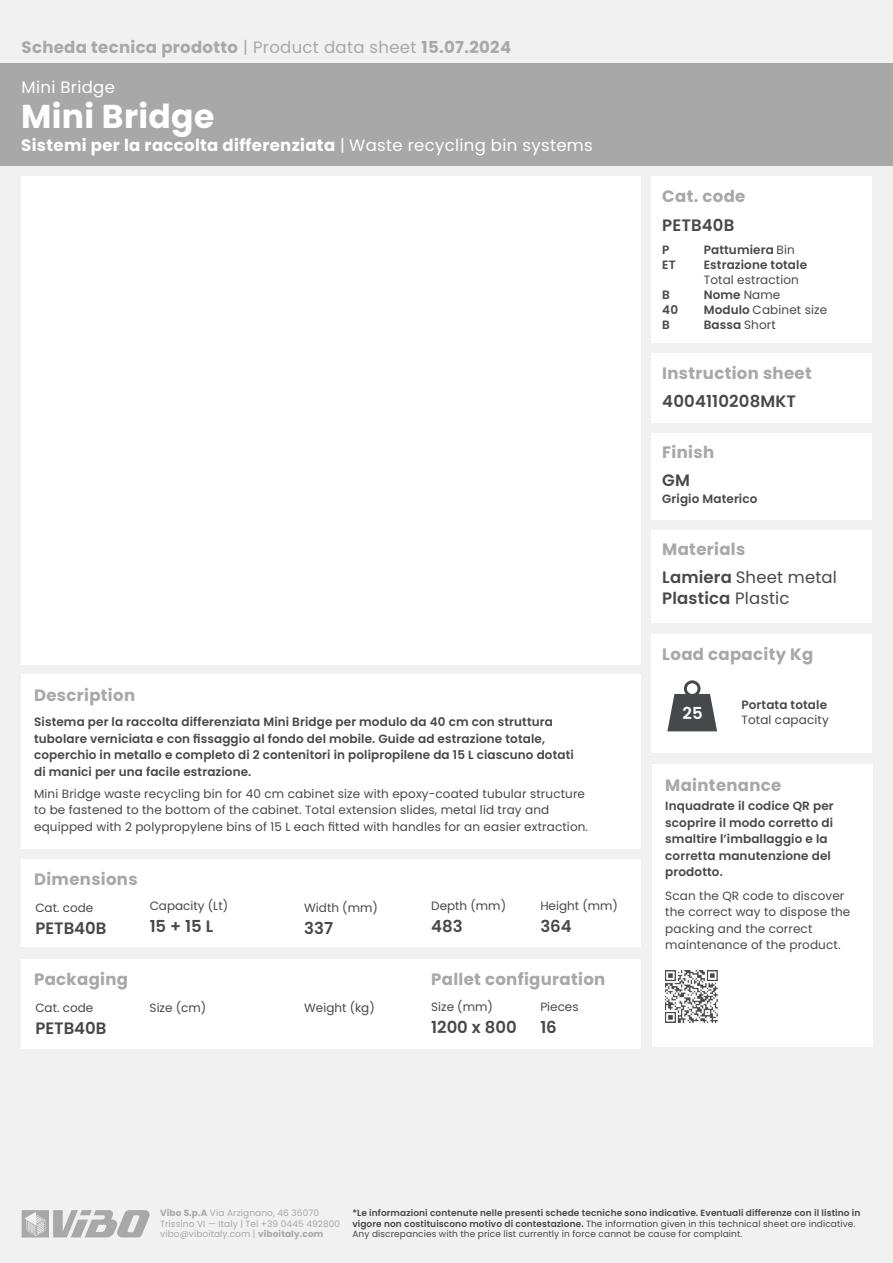
<style>
.page{position:relative;width:893px;height:1263px;background:#f1f1f1}
.page>*{position:absolute;margin:0;border:0;box-sizing:border-box;transform-origin:0 0}
.t1{font:700 33px "Poppins";letter-spacing:.01em;color:#fff}
.t2{font:700 16.5px "Poppins";letter-spacing:.02em;color:#a8a8a8}
.t3{font:600 16.5px "Poppins";letter-spacing:.005em;color:#46484b}
.t4{font:700 16.5px "Poppins";letter-spacing:.02em;color:#fff}
.t5{font:16.5px "Poppins";letter-spacing:.01em;color:#46484b}
.t6{font:16.5px "Poppins";letter-spacing:.02em;color:#fff}
.t7{font:600 16.5px "Poppins";color:#fff}
.t8{font:12px/16.5px "Poppins";letter-spacing:.01em;color:#46484b}
.t9{font:600 12px/16.5px "Poppins";letter-spacing:.01em;color:#46484b}
.t10{font:9px "Poppins";letter-spacing:.01em;color:#46484b}
.t11{font:600 9px "Poppins";letter-spacing:.01em;color:#46484b}
.t12{font:9px "Poppins";letter-spacing:.01em;color:#aaa9a9}
.s1{font-weight:400}
.s2{font-weight:600}
.s3{font-weight:700}
</style>
<div class="page">
<div style="left:652px;top:177px;width:220px;height:166px;background:#fff"></div>
<div style="left:652px;top:354px;width:220px;height:69px;background:#fff"></div>
<div style="left:652px;top:530px;width:220px;height:92px;background:#fff"></div>
<div style="left:652px;top:433px;width:220px;height:86px;background:#fff"></div>
<div style="left:22px;top:177px;width:619px;height:488px;background:#fff"></div>
<div style="left:22px;top:674px;width:619px;height:174px;background:#fff"></div>
<div style="left:22px;top:859px;width:619px;height:88px;background:#fff"></div>
<div style="left:22px;top:959px;width:619px;height:89px;background:#fff"></div>
<div style="left:0;top:64px;width:893px;height:102px;background:#a8a8a8"></div>
<svg style="left:22px;top:1210px;width:128px;height:27px"></svg>
<div style="left:652px;top:634px;width:220px;height:119px;background:#fff"></div>
<svg style="left:667px;top:680px;width:50px;height:51px"></svg>
<div style="left:653px;top:764px;width:220px;height:283px;background:#fff"></div>
<img style="left:665px;top:970px;width:53px;height:53px">
<p class="t2" style="left:22px;top:38px;width:491px">Scheda tecnica prodotto <span class="s1">| Product data sheet</span> 15.07.2024</p>
<p class="t6" style="left:22px;top:78px;width:95px">Mini Bridge</p>
<p class="t1" style="left:21px;top:97px;width:195px">Mini Bridge</p>
<p class="t4" style="left:21px;top:136px;width:573px">Sistemi per la raccolta differenziata <span class="s1">| Waste recycling bin systems</span></p>
<p class="t2" style="left:34px;top:685px;width:102px">Description</p>
<p class="t9" style="left:34px;top:714px;width:541px">Sistema per la raccolta differenziata Mini Bridge per modulo da 40 cm con struttura tubolare verniciata e con fissaggio al fondo del mobile. Guide ad estrazione totale, coperchio in metallo e completo di 2 contenitori in polipropilene da 15 L ciascuno dotati di manici per una facile estrazione.</p>
<p class="t8" style="left:34px;top:785px;width:555px">Mini Bridge waste recycling bin for 40 cm cabinet size with epoxy-coated tubular structure to be fastened to the bottom of the cabinet. Total extension slides, metal lid tray and equipped with 2 polypropylene bins of 15 L each fitted with handles for an easier extraction.</p>
<p class="t2" style="left:34px;top:870px;width:105px">Dimensions</p>
<p class="t8" style="left:35px;top:900px;width:59px">Cat. code</p>
<p class="t3" style="left:35px;top:919px;width:73px">PETB40B</p>
<p class="t8" style="left:150px;top:898px;width:80px">Capacity (Lt)</p>
<p class="t8" style="left:431px;top:898px;width:76px">Depth (mm)</p>
<p class="t8" style="left:540px;top:898px;width:79px">Height (mm)</p>
<p class="t8" style="left:304px;top:900px;width:75px">Width (mm)</p>
<p class="t3" style="left:150px;top:917px;width:65px">15 + 15 L</p>
<p class="t3" style="left:431px;top:917px;width:33px">483</p>
<p class="t3" style="left:540px;top:917px;width:33px">364</p>
<p class="t3" style="left:304px;top:919px;width:30px">337</p>
<p class="t2" style="left:34px;top:969px;width:95px">Packaging</p>
<p class="t2" style="left:431px;top:969px;width:176px">Pallet configuration</p>
<p class="t8" style="left:35px;top:999px;width:59px">Cat. code</p>
<p class="t3" style="left:35px;top:1018px;width:73px">PETB40B</p>
<p class="t8" style="left:150px;top:999px;width:58px">Size (cm)</p>
<p class="t8" style="left:304px;top:999px;width:72px">Weight (kg)</p>
<p class="t8" style="left:431px;top:999px;width:63px">Size (mm)</p>
<p class="t8" style="left:540px;top:999px;width:40px">Pieces</p>
<p class="t3" style="left:431px;top:1018px;width:87px">1200 x 800</p>
<p class="t3" style="left:540px;top:1018px;width:18px">16</p>
<p class="t2" style="left:662px;top:187px;width:85px">Cat. code</p>
<p class="t3" style="left:662px;top:216px;width:74px">PETB40B</p>
<p class="t9" style="left:662px;top:242px;width:9px">P</p>
<p class="t9" style="left:662px;top:257px;width:15px">ET</p>
<p class="t9" style="left:662px;top:287px;width:9px">B</p>
<p class="t9" style="left:662px;top:302px;width:17px">40</p>
<p class="t9" style="left:662px;top:317px;width:9px">B</p>
<p class="t9" style="left:704px;top:242px;width:93px">Pattumiera <span class="s1">Bin</span></p>
<p class="t9" style="left:704px;top:257px;width:105px">Estrazione totale</p>
<p class="t8" style="left:704px;top:272px;width:97px">Total estraction</p>
<p class="t9" style="left:704px;top:287px;width:78px">Nome <span class="s1">Name</span></p>
<p class="t8" style="left:704px;top:302px;width:125px"><span class="s2">Modulo</span> Cabinet size</p>
<p class="t9" style="left:704px;top:317px;width:74px">Bassa <span class="s1">Short</span></p>
<p class="t2" style="left:662px;top:364px;width:151px">Instruction sheet</p>
<p class="t3" style="left:662px;top:392px;width:135px">4004110208MKT</p>
<p class="t2" style="left:662px;top:443px;width:53px">Finish</p>
<p class="t3" style="left:662px;top:471px;width:29px">GM</p>
<p class="t9" style="left:662px;top:491px;width:97px">Grigio Materico</p>
<p class="t2" style="left:662px;top:540px;width:85px">Materials</p>
<p class="t5" style="left:662px;top:568px;width:176px"><span class="s2">Lamiera</span> Sheet metal</p>
<p class="t3" style="left:662px;top:589px;width:129px">Plastica <span class="s1">Plastic</span></p>
<p class="t2" style="left:662px;top:645px;width:153px">Load capacity Kg</p>
<p class="t7" style="left:682px;top:704px;width:22px">25</p>
<p class="t9" style="left:741px;top:697px;width:87px">Portata totale</p>
<p class="t8" style="left:741px;top:712px;width:89px">Total capacity</p>
<p class="t2" style="left:665px;top:775px;width:118px">Maintenance</p>
<p class="t9" style="left:665px;top:798px;width:170px">Inquadrate il codice QR per</p>
<p class="t9" style="left:665px;top:814px;width:169px">scoprire il modo corretto di</p>
<p class="t9" style="left:665px;top:831px;width:164px">smaltire l’imballaggio e la</p>
<p class="t9" style="left:665px;top:847px;width:167px">corretta manutenzione del</p>
<p class="t9" style="left:665px;top:864px;width:59px">prodotto.</p>
<p class="t8" style="left:665px;top:887px;width:181px">Scan the QR code to discover</p>
<p class="t8" style="left:665px;top:904px;width:187px">the correct way to dispose the</p>
<p class="t8" style="left:665px;top:920px;width:149px">packing and the correct</p>
<p class="t8" style="left:665px;top:937px;width:177px">maintenance of the product.</p>
<p class="t12" style="left:160px;top:1208px;width:160px"><span class="s3">Vibo S.p.A</span> Via Arzignano, 46 36070</p>
<p class="t12" style="left:160px;top:1218px;width:182px">Trissino VI — Italy | Tel +39 0445 492800</p>
<p class="t12" style="left:160px;top:1229px;width:165px">vibo@viboitaly.com | <span class="s3">viboitaly.com</span></p>
<p class="t11" style="left:352px;top:1208px;width:510px">*Le informazioni contenute nelle presenti schede tecniche sono indicative. Eventuali differenze con il listino in</p>
<p class="t10" style="left:352px;top:1218px;width:505px"><span class="s2">vigore non costituiscono motivo di contestazione.</span> The information given in this technical sheet are indicative.</p>
<p class="t10" style="left:352px;top:1229px;width:391px">Any discrepancies with the price list currently in force cannot be cause for complaint.</p>
</div>
